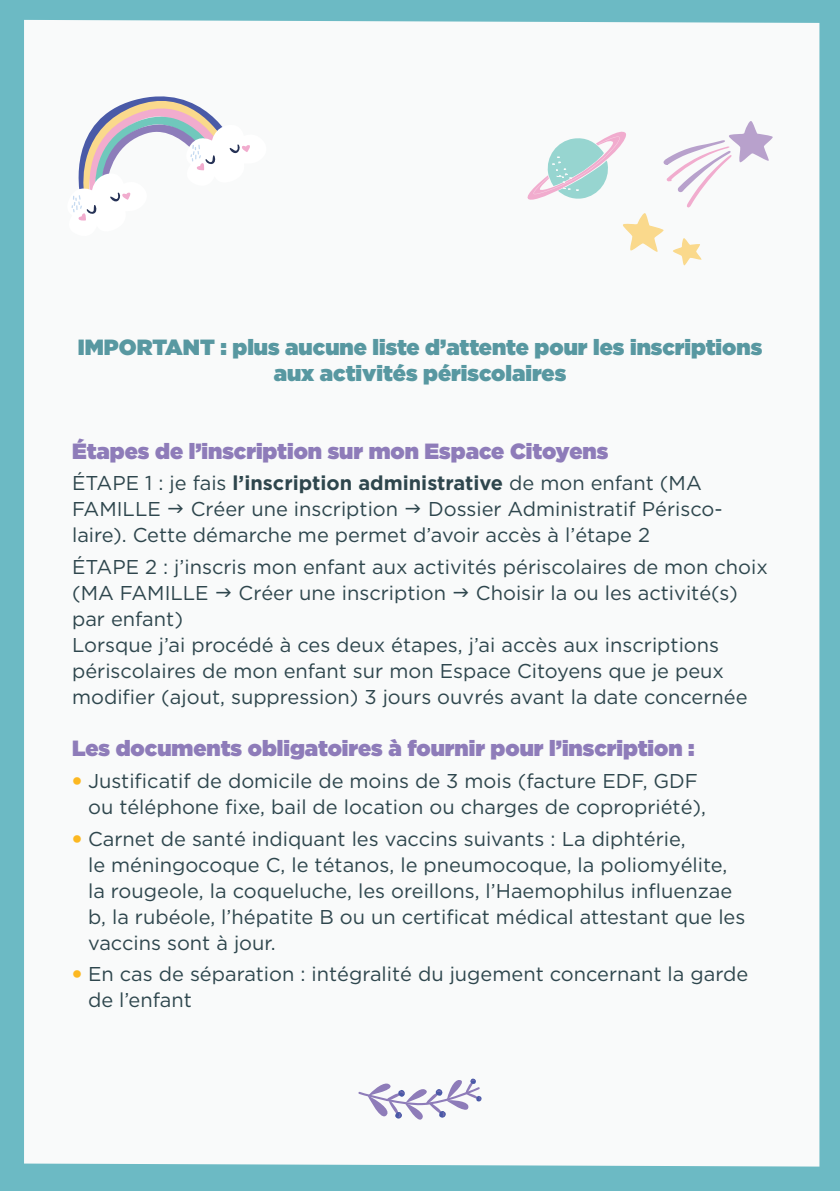
<style>
.page{position:relative;width:840px;height:1191px;background:#fff}
.page>*{position:absolute;margin:0;border:0;box-sizing:border-box;transform-origin:0 0}
.t1{font:900 22px "Gotham";color:#8e7cb9}
.t2{font:900 22px/26px "Gotham";color:#5898a1;text-align:center}
.t3{font:20px/26px "Gotham";color:#2e464d}
.s1{font-weight:700}
.s2{font-weight:900;color:#fcb821}
</style>
<div class="page">
<div style="left:0;top:0;width:839px;height:1191px;background:#6cbac4"></div>
<div style="left:24px;top:20px;width:795px;height:1146px;background:#f9fafa"></div>
<svg style="left:358px;top:1077px;width:124px;height:46px;background:#dedbea"></svg>
<svg style="left:67px;top:96px;width:203px;height:144px;background:#e9e8eb"></svg>
<svg style="left:505px;top:121px;width:267px;height:144px;background:#f0f1f1"></svg>
<svg style="left:168px;top:505px;width:15px;height:8px"></svg>
<svg style="left:405px;top:505px;width:15px;height:8px"></svg>
<svg style="left:216px;top:588px;width:15px;height:9px"></svg>
<svg style="left:453px;top:588px;width:15px;height:9px"></svg>
<p class="t2" style="left:78px;top:333px;width:685px">IMPORTANT : plus aucune liste d’attente pour les inscriptions aux activités périscolaires</p>
<p class="t1" style="left:72px;top:438px;width:537px">Étapes de l’inscription sur mon Espace Citoyens</p>
<p class="t3" style="left:72px;top:470px;width:631px">ÉTAPE 1 : je fais <span class="s1">l’inscription administrative</span> de mon enfant (MA<br>FAMILLE</p>
<p class="t3" style="left:72px;top:496px;width:651px;text-indent:356px">Dossier Administratif Périsco&shy;laire). Cette démarche me permet d’avoir accès à l’étape 2</p>
<p class="t3" style="left:72px;top:553px;width:697px">ÉTAPE 2 : j’inscris mon enfant aux activités périscolaires de mon choix (MA FAMILLE</p>
<p class="t3" style="left:190px;top:496px;width:209px">Créer une inscription</p>
<p class="t3" style="left:238px;top:579px;width:209px">Créer une inscription</p>
<p class="t3" style="left:475px;top:579px;width:263px">Choisir la ou les activité(s)</p>
<p class="t3" style="left:72px;top:605px;width:676px">par enfant)<br>Lorsque j’ai procédé à ces deux étapes, j’ai accès aux inscriptions périscolaires de mon enfant sur mon Espace Citoyens que je peux modifier (ajout, suppression) 3 jours ouvrés avant la date concernée</p>
<p class="t1" style="left:72px;top:735px;width:623px">Les documents obligatoires à fournir pour l’inscription :</p>
<p class="t3" style="left:88px;top:767px;width:619px;text-indent:-16px"><span class="s2">•</span> Justificatif de domicile de moins de 3 mois (facture EDF, GDF ou téléphone fixe, bail de location ou charges de copropriété),</p>
<p class="t3" style="left:88px;top:825px;width:658px;text-indent:-16px"><span class="s2">•</span> Carnet de santé indiquant les vaccins suivants : La diphtérie,<br>le méningocoque C, le tétanos, le pneumocoque, la poliomyélite, la rougeole, la coqueluche, les oreillons, l’Haemophilus influenzae b, la rubéole, l’hépatite B ou un certificat médical attestant que les vaccins sont à jour.</p>
<p class="t3" style="left:88px;top:960px;width:661px;text-indent:-16px"><span class="s2">•</span> En cas de séparation : intégralité du jugement concernant la garde de l’enfant</p>
</div>
